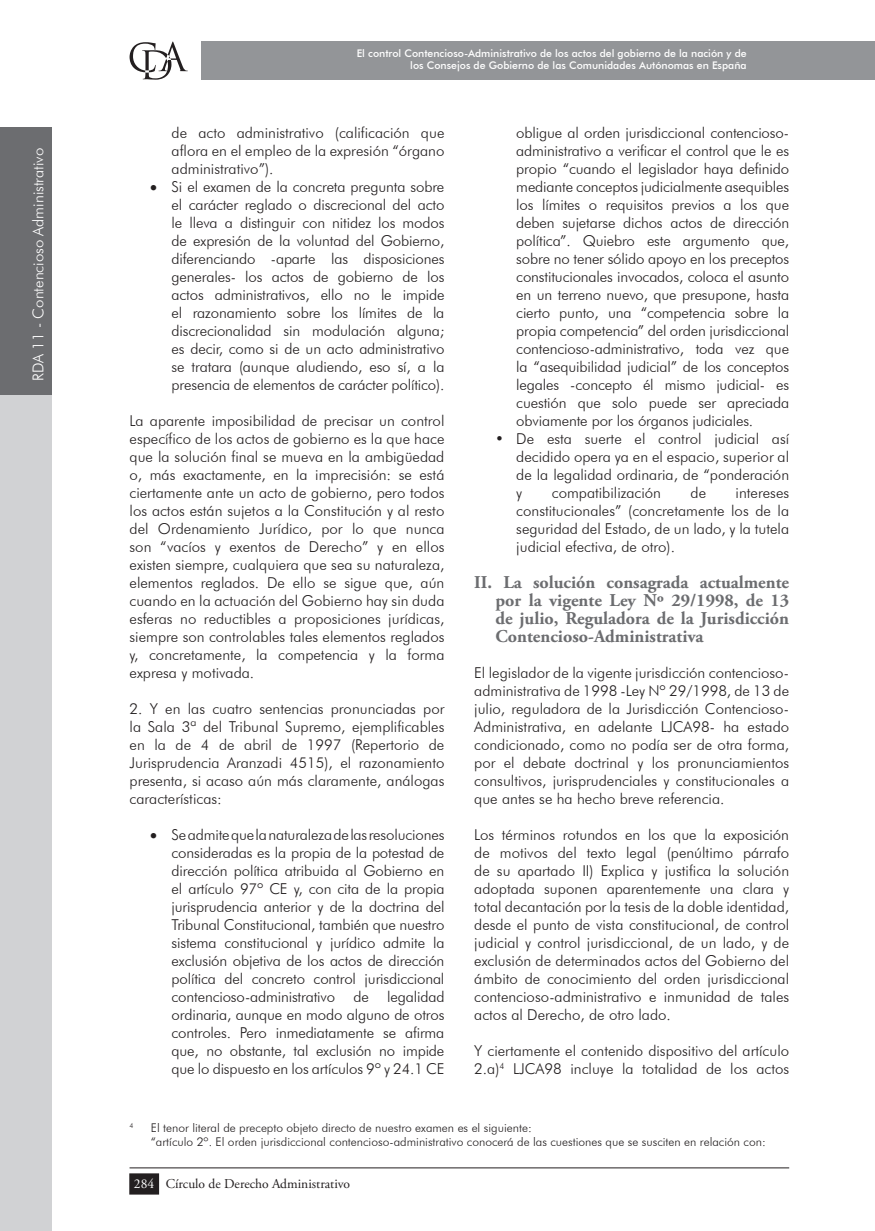
<style>
.page{position:relative;width:875px;height:1231px;background:#fff}
.page>*{position:absolute;margin:0;border:0;box-sizing:border-box;transform-origin:0 0}
.t1{font:700 18px/18px "Adobe Garamond Pro";color:#6c6d70;text-align:justify}
.t2{font:300 15px/18px "Futura BT";color:#231f20;text-align:justify}
.t3{font:300 15px "Futura BT";color:#fff}
.t4{font:13.5px "Adobe Garamond Pro";color:#231f20}
.t5{font:300 12px/14.4px "Futura BT";color:#231f20}
.t6{font:500 10.5px/12.6px "Futura BT";color:#fff;text-align:right}
.t7{font:300 7.05px "Futura BT";color:#231f20}
.s1{color:#fff}
</style>
<div class="page">
<hr style="left:874px;top:41px;width:1px;height:39px;background:#939598">
<div style="left:201px;top:41px;width:673px;height:39px;background:#939598"></div>
<svg style="left:129px;top:42px;width:59px;height:38px"></svg>
<hr style="left:129px;top:1167px;width:660px;height:1px;background:#231f20">
<div style="left:130px;top:1174px;width:28px;height:20px;background:#231f20"></div>
<div style="left:129px;top:1173px;width:30px;height:21px;border:2px solid #231f20"></div>
<div style="left:0;top:386px;width:52px;height:845px;background:#d1d2d4"></div>
<div style="left:0;top:127px;width:52px;height:267px;background:#6c6d70"></div>
<p class="t3" style="left:29px;top:381px;width:235px;rotate:-90deg">RDA 11 - Contencioso Administrativo</p>
<p class="t6" style="left:356px;top:47px;width:391px">El control Contencioso-Administrativo de los actos del gobierno de la nación y de los Consejos de Gobierno de las Comunidades Autónomas en España</p>
<p class="t2" style="left:171px;top:123px;width:274px">de acto administrativo (calificación que aflora en el empleo de la expresión “órgano administrativo”).</p>
<p class="t2" style="left:171px;top:177px;width:274px;text-indent:-21px">• Si el examen de la concreta pregunta sobre el carácter reglado o discrecional del acto le lleva a distinguir con nitidez los modos de expresión de la voluntad del Gobierno, diferenciando -aparte las disposiciones generales- los actos de gobierno de los actos administrativos, ello no le impide el razonamiento sobre los límites de la discrecionalidad sin modulación alguna; es decir, como si de un acto administrativo se tratara (aunque aludiendo, eso sí, a la presencia de elementos de carácter político).</p>
<p class="t2" style="left:129px;top:411px;width:316px">La aparente imposibilidad de precisar un control específico de los actos de gobierno es la que hace que la solución final se mueva en la ambigüedad o, más exactamente, en la imprecisión: se está ciertamente ante un acto de gobierno, pero todos los actos están sujetos a la Constitución y al resto del Ordenamiento Jurídico, por lo que nunca son “vacíos y exentos de Derecho” y en ellos existen siempre, cualquiera que sea su naturaleza, elementos reglados. De ello se sigue que, aún cuando en la actuación del Gobierno hay sin duda esferas no reductibles a proposiciones jurídicas, siempre son controlables tales elementos reglados y, concretamente, la competencia y la forma expresa y motivada.</p>
<p class="t2" style="left:129px;top:699px;width:316px">2. Y en las cuatro sentencias pronunciadas por la Sala 3ª del Tribunal Supremo, ejemplificables en la de 4 de abril de 1997 (Repertorio de Jurisprudencia Aranzadi 4515), el razonamiento presenta, si acaso aún más claramente, análogas características:</p>
<p class="t2" style="left:171px;top:825px;width:274px;text-indent:-21px">• Se admite que la naturaleza de las resoluciones consideradas es la propia de la potestad de dirección política atribuida al Gobierno en el artículo 97º CE y, con cita de la propia jurisprudencia anterior y de la doctrina del Tribunal Constitucional, también que nuestro sistema constitucional y jurídico admite la exclusión objetiva de los actos de dirección política del concreto control jurisdiccional contencioso-administrativo de legalidad ordinaria, aunque en modo alguno de otros controles. Pero inmediatamente se afirma que, no obstante, tal exclusión no impide que lo dispuesto en los artículos 9º y 24.1 CE</p>
<p class="t2" style="left:516px;top:123px;width:274px">obligue al orden jurisdiccional contencioso&shy;administrativo a verificar el control que le es propio “cuando el legislador haya definido mediante conceptos judicialmente asequibles los límites o requisitos previos a los que deben sujetarse dichos actos de dirección política”. Quiebro este argumento que, sobre no tener sólido apoyo en los preceptos constitucionales invocados, coloca el asunto en un terreno nuevo, que presupone, hasta cierto punto, una “competencia sobre la propia competencia” del orden jurisdiccional contencioso-administrativo, toda vez que la “asequibilidad judicial” de los conceptos legales -concepto él mismo judicial- es cuestión que solo puede ser apreciada obviamente por los órganos judiciales.</p>
<p class="t2" style="left:516px;top:429px;width:274px;text-indent:-21px">• De esta suerte el control judicial así decidido opera ya en el espacio, superior al de la legalidad ordinaria, de “ponderación y</p>
<p class="t2" style="left:551px;top:483px;width:111px">compatibilización</p>
<p class="t2" style="left:690px;top:483px;width:17px">de</p>
<p class="t2" style="left:516px;top:483px;width:274px;text-indent:219px">intereses constitucionales” (concretamente los de la seguridad del Estado, de un lado, y la tutela judicial efectiva, de otro).</p>
<p class="t1" style="left:495px;top:573px;width:295px;text-indent:-21px">II. La solución consagrada actualmente por la vigente Ley Nº 29/1998, de 13 de julio, Reguladora de la Jurisdicción Contencioso-Administrativa</p>
<p class="t2" style="left:474px;top:663px;width:316px">El legislador de la vigente jurisdicción contencioso&shy;administrativa de 1998 -Ley Nº 29/1998, de 13 de julio, reguladora de la Jurisdicción Contencioso-Administrativa, en adelante LJCA98- ha estado condicionado, como no podía ser de otra forma, por el debate doctrinal y los pronunciamientos consultivos, jurisprudenciales y constitucionales a que antes se ha hecho breve referencia.</p>
<p class="t2" style="left:474px;top:825px;width:316px">Los términos rotundos en los que la exposición de motivos del texto legal (penúltimo párrafo de su apartado II) Explica y justifica la solución adoptada suponen aparentemente una clara y total decantación por la tesis de la doble identidad, desde el punto de vista constitucional, de control judicial y control jurisdiccional, de un lado, y de exclusión de determinados actos del Gobierno del ámbito de conocimiento del orden jurisdiccional contencioso-administrativo e inmunidad de tales actos al Derecho, de otro lado.</p>
<p class="t2" style="left:474px;top:1041px;width:316px">Y ciertamente el contenido dispositivo del artículo<br>2.a)<sup>4</sup> LJCA98 incluye la totalidad de los actos</p>
<p class="t7" style="left:129px;top:1121px;width:6px">4</p>
<p class="t5" style="left:151px;top:1120px;width:616px">El tenor literal de precepto objeto directo de nuestro examen es el siguiente:<br>“artículo 2º. El orden jurisdiccional contencioso-administrativo conocerá de las cuestiones que se susciten en relación con:</p>
<p class="t4" style="left:134px;top:1175px;width:218px"><span class="s1">284</span> Círculo de Derecho Administrativo</p>
</div>
